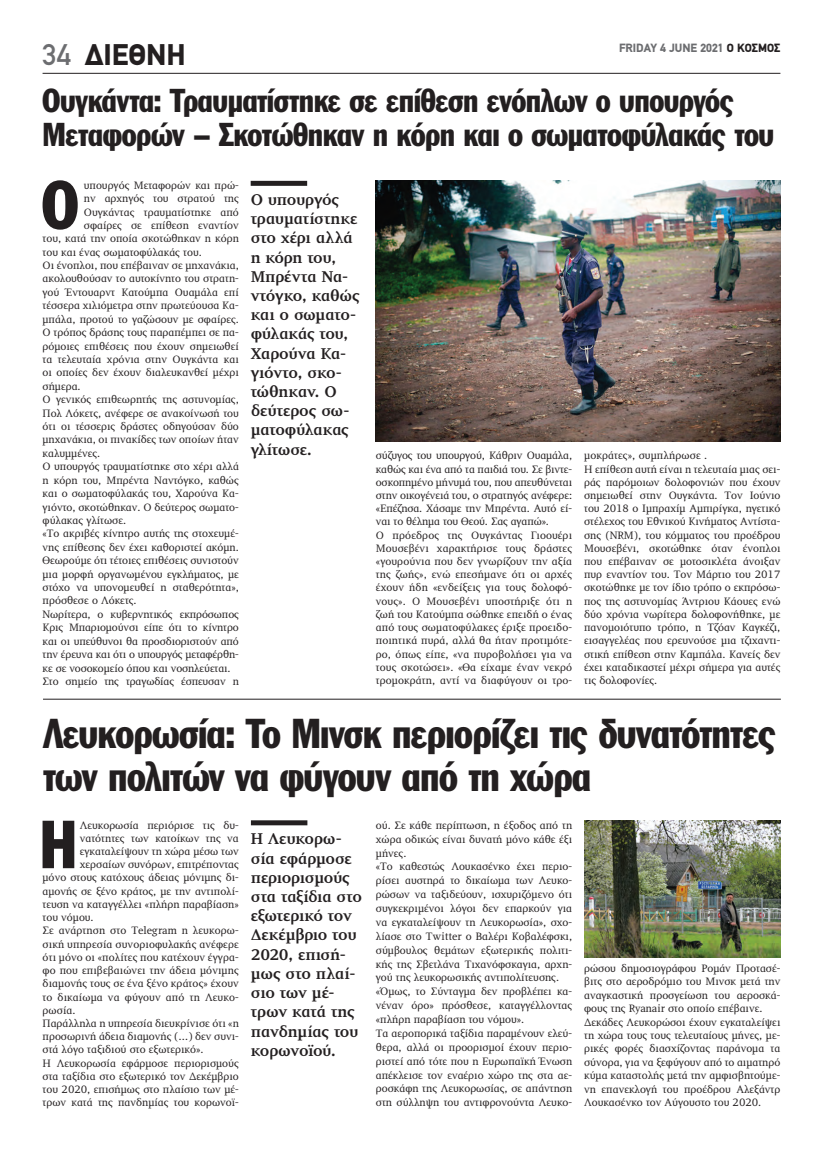
<style>
.page{position:relative;width:823px;height:1149px;background:#fff}
.page>*{position:absolute;margin:0;border:0;box-sizing:border-box;transform-origin:0 0}
.t1{font:66.6px "Franklin Gothic Greek Cond";color:#231f20}
.t2{font:41px/43px "Franklin Gothic Greek Cond";letter-spacing:-.02em;color:#231f20}
.t3{font:32.5px/34px "Franklin Gothic Greek Cond";letter-spacing:-.015em;color:#231f20}
.t4{font:900 30px "PF Din Text";color:#231f20}
.t5{font:700 16px/19.2px "PF Diplomat";letter-spacing:-.02em;color:#231f20}
.t6{font:900 12px "PF Din Text";color:#6c6d70}
.t7{font:11px/13.2px "PF Diplomat";color:#231f20}
.s1{font-weight:500;color:#6c6d70}
.s2{color:#231f20}
</style>
<div class="page">
<hr style="left:43px;top:73px;width:737px;height:1px;background:#231f20">
<div style="left:251px;top:820px;width:56px;height:5px;background:#231f20"></div>
<div style="left:250px;top:181px;width:57px;height:5px;background:#231f20"></div>
<img style="left:375px;top:181px;width:404px;height:260px">
<img style="left:584px;top:820px;width:196px;height:137px">
<hr style="left:43px;top:698px;width:737px;height:1px;background:#231f20">
<h3 class="t4" style="left:43px;top:37px;width:145px"><span class="s1">34</span> ΔΙΕΘΝΗ</h3>
<p class="t6" style="left:618px;top:40px;width:163px">FRIDAY 4 JUNE 2021 <span class="s2">Ο ΚΟΣΜΟΣ</span></p>
<h3 class="t3" style="left:42px;top:84px;width:732px">Ουγκάντα: Τραυματίστηκε σε επίθεση ενόπλων ο υπουργός<br>Μεταφορών – Σκοτώθηκαν η κόρη και ο σωματοφύλακάς του</h3>
<h1 class="t1" style="left:42px;top:167px;width:38px">Ο</h1>
<p class="t7" style="left:84px;top:179px;width:156px">υπουργός Μεταφορών και πρώ-</p>
<p class="t7" style="left:84px;top:192px;width:156px">ην αρχηγός του στρατού της</p>
<p class="t7" style="left:84px;top:205px;width:156px">Ουγκάντας τραυματίστηκε από</p>
<p class="t7" style="left:84px;top:219px;width:156px">σφαίρες σε επίθεση εναντίον</p>
<p class="t7" style="left:43px;top:232px;width:198px">του, κατά την οποία σκοτώθηκαν η κόρη</p>
<p class="t7" style="left:43px;top:245px;width:161px">του και ένας σωματοφύλακάς του.</p>
<p class="t7" style="left:43px;top:259px;width:198px">Οι ένοπλοι, που επέβαιναν σε μηχανάκια,</p>
<p class="t7" style="left:43px;top:272px;width:198px">ακολουθούσαν το αυτοκίνητο του στρατη-</p>
<p class="t7" style="left:43px;top:286px;width:198px">γού Έντουαρντ Κατούμπα Ουαμάλα επί</p>
<p class="t7" style="left:43px;top:299px;width:198px">τέσσερα χιλιόμετρα στην πρωτεύουσα Κα-</p>
<p class="t7" style="left:43px;top:312px;width:198px">μπάλα, προτού το γαζώσουν με σφαίρες.</p>
<p class="t7" style="left:43px;top:326px;width:198px">Ο τρόπος δράσης τους παραπέμπει σε πα-</p>
<p class="t7" style="left:43px;top:339px;width:198px">ρόμοιες επιθέσεις που έχουν σημειωθεί</p>
<p class="t7" style="left:43px;top:353px;width:198px">τα τελευταία χρόνια στην Ουγκάντα και</p>
<p class="t7" style="left:43px;top:366px;width:198px">οι οποίες δεν έχουν διαλευκανθεί μέχρι</p>
<p class="t7" style="left:43px;top:379px;width:40px">σήμερα.</p>
<p class="t7" style="left:43px;top:393px;width:198px">Ο γενικός επιθεωρητής της αστυνομίας,</p>
<p class="t7" style="left:43px;top:406px;width:198px">Πολ Λόκετς, ανέφερε σε ανακοίνωσή του</p>
<p class="t7" style="left:43px;top:420px;width:198px">ότι οι τέσσερις δράστες οδηγούσαν δύο</p>
<p class="t7" style="left:43px;top:433px;width:198px">μηχανάκια, οι πινακίδες των οποίων ήταν</p>
<p class="t7" style="left:43px;top:446px;width:59px">καλυμμένες.</p>
<p class="t7" style="left:43px;top:460px;width:198px">Ο υπουργός τραυματίστηκε στο χέρι αλλά</p>
<p class="t7" style="left:43px;top:473px;width:198px">η κόρη του, Μπρέντα Ναντόγκο, καθώς</p>
<p class="t7" style="left:43px;top:487px;width:198px">και ο σωματοφύλακάς του, Χαρούνα Κα-</p>
<p class="t7" style="left:43px;top:500px;width:198px">γιόντο, σκοτώθηκαν. Ο δεύτερος σωματο-</p>
<p class="t7" style="left:43px;top:514px;width:85px">φύλακας γλίτωσε.</p>
<p class="t7" style="left:43px;top:527px;width:198px">«Το ακριβές κίνητρο αυτής της στοχευμέ-</p>
<p class="t7" style="left:43px;top:540px;width:198px">νης επίθεσης δεν έχει καθοριστεί ακόμη.</p>
<p class="t7" style="left:43px;top:554px;width:198px">Θεωρούμε ότι τέτοιες επιθέσεις συνιστούν</p>
<p class="t7" style="left:43px;top:567px;width:198px">μια μορφή οργανωμένου εγκλήματος, με</p>
<p class="t7" style="left:43px;top:581px;width:198px">στόχο να υπονομευθεί η σταθερότητα»,</p>
<p class="t7" style="left:43px;top:594px;width:96px">πρόσθεσε ο Λόκετς.</p>
<p class="t7" style="left:43px;top:607px;width:198px">Νωρίτερα, ο κυβερνητικός εκπρόσωπος</p>
<p class="t7" style="left:43px;top:621px;width:198px">Κρις Μπαριομούνσι είπε ότι το κίνητρο</p>
<p class="t7" style="left:43px;top:634px;width:198px">και οι υπεύθυνοι θα προσδιοριστούν από</p>
<p class="t7" style="left:43px;top:648px;width:198px">την έρευνα και ότι ο υπουργός μεταφέρθη-</p>
<p class="t7" style="left:43px;top:661px;width:189px">κε σε νοσοκομείο όπου και νοσηλεύεται.</p>
<p class="t7" style="left:43px;top:674px;width:198px">Στο σημείο της τραγωδίας έσπευσαν η</p>
<h3 class="t5" style="left:250px;top:190px;width:111px">Ο υπουργός τραυματίστηκε στο χέρι αλλά η κόρη του,<br>Μπρέντα Να&shy;ντόγκο, καθώς και ο σωματο&shy;φύλακάς του,<br>Χαρούνα Κα&shy;γιόντο, σκο&shy;τώθηκαν. Ο δεύτερος σω&shy;ματοφύλακας γλίτωσε.</h3>
<p class="t7" style="left:375px;top:449px;width:198px">σύζυγος του υπουργού, Κάθριν Ουαμάλα, καθώς και ένα από τα παιδιά του. Σε βιντε&shy;οσκοπημένο μήνυμά του, που απευθύνεται στην οικογένειά του, ο στρατηγός ανέφερε: «Επέζησα. Χάσαμε την Μπρέντα. Αυτό εί&shy;ναι το θέλημα του Θεού. Σας αγαπώ».<br>Ο πρόεδρος της Ουγκάντας Γιοουέρι Μουσεβένι χαρακτήρισε τους δράστες «γουρούνια που δεν γνωρίζουν την αξία της ζωής», ενώ επεσήμανε ότι οι αρχές έχουν ήδη «ενδείξεις για τους δολοφό&shy;νους». Ο Μουσεβένι υποστήριξε ότι η ζωή του Κατούμπα σώθηκε επειδή ο ένας από τους σωματοφύλακες έριξε προειδο&shy;ποιητικά πυρά, αλλά θα ήταν προτιμότε&shy;ρο, όπως είπε, «να πυροβολήσει για να τους σκοτώσει». «Θα είχαμε έναν νεκρό τρομοκράτη, αντί να διαφύγουν οι τρο-</p>
<p class="t7" style="left:583px;top:449px;width:198px">μοκράτες», συμπλήρωσε .<br>Η επίθεση αυτή είναι η τελευταία μιας σει&shy;ράς παρόμοιων δολοφονιών που έχουν σημειωθεί στην Ουγκάντα. Τον Ιούνιο του 2018 ο Ιμπραχίμ Αμπιρίγκα, ηγετικό στέλεχος του Εθνικού Κινήματος Αντίστα&shy;σης (NRM), του κόμματος του προέδρου Μουσεβένι, σκοτώθηκε όταν ένοπλοι που επέβαιναν σε μοτοσικλέτα άνοιξαν πυρ εναντίον του. Τον Μάρτιο του 2017 σκοτώθηκε με τον ίδιο τρόπο ο εκπρόσω&shy;πος της αστυνομίας Άντριου Κάουες ενώ δύο χρόνια νωρίτερα δολοφονήθηκε, με πανομοιότυπο τρόπο, η Τζόαν Καγκέζι, εισαγγελέας που ερευνούσε μια τζιχαντι&shy;στική επίθεση στην Καμπάλα. Κανείς δεν έχει καταδικαστεί μέχρι σήμερα για αυτές τις δολοφονίες.</p>
<h2 class="t2" style="left:43px;top:711px;width:734px">Λευκορωσία: Το Μινσκ περιορίζει τις δυνατότητες των πολιτών να φύγουν από τη χώρα</h2>
<p class="t7" style="left:375px;top:818px;width:198px;line-height:13.9px">ού. Σε κάθε περίπτωση, η έξοδος από τη χώρα οδικώς είναι δυνατή μόνο κάθε έξι μήνες.<br>«Το καθεστώς Λουκασένκο έχει περιο&shy;ρίσει αυστηρά το δικαίωμα των Λευκο&shy;ρώσων να ταξιδεύουν, ισχυριζόμενο ότι συγκεκριμένοι λόγοι δεν επαρκούν για να εγκαταλείψουν τη Λευκορωσία», σχο&shy;λίασε στο Twitter ο Βαλέρι Κοβαλέφσκι, σύμβουλος θεμάτων εξωτερικής πολιτι&shy;κής της Σβετλάνα Τιχανόφσκαγια, αρχη&shy;γού της λευκορωσικής αντιπολίτευσης. «Όμως, το Σύνταγμα δεν προβλέπει κα&shy;νέναν όρο» πρόσθεσε, καταγγέλλοντας «πλήρη παραβίαση του νόμου».<br>Τα αεροπορικά ταξίδια παραμένουν ελεύ&shy;θερα, αλλά οι προορισμοί έχουν περιο&shy;ριστεί από τότε που η Ευρωπαϊκή Ένωση απέκλεισε τον εναέριο χώρο της στα αε&shy;ροσκάφη της Λευκορωσίας, σε απάντηση στη σύλληψη του αντιφρονούντα Λευκο-</p>
<h1 class="t1" style="left:40px;top:806px;width:39px">Η</h1>
<p class="t7" style="left:80px;top:818px;width:160px">Λευκορωσία περιόρισε τις δυ-</p>
<h3 class="t5" style="left:251px;top:829px;width:112px">Η Λευκορω&shy;σία εφάρμοσε περιορισμούς στα ταξίδια στο εξωτερικό τον<br>Δεκέμβριο του<br>2020, επισή&shy;μως στο πλαί&shy;σιο των μέ&shy;τρων κατά της πανδημίας του κορωνοϊού.</h3>
<p class="t7" style="left:80px;top:831px;width:160px">νατότητες των κατοίκων της να</p>
<p class="t7" style="left:80px;top:844px;width:160px">εγκαταλείψουν τη χώρα μέσω των</p>
<p class="t7" style="left:80px;top:857px;width:160px">χερσαίων συνόρων, επιτρέποντας</p>
<p class="t7" style="left:43px;top:871px;width:198px">μόνο στους κατόχους άδειας μόνιμης δι-</p>
<p class="t7" style="left:43px;top:884px;width:198px">αμονής σε ξένο κράτος, με την αντιπολί-</p>
<p class="t7" style="left:43px;top:897px;width:198px">τευση να καταγγέλλει «πλήρη παραβίαση»</p>
<p class="t7" style="left:43px;top:910px;width:53px">του νόμου.</p>
<p class="t7" style="left:43px;top:924px;width:198px">Σε ανάρτηση στο Telegram η λευκορω-</p>
<p class="t7" style="left:43px;top:937px;width:198px">σική υπηρεσία συνοριοφυλακής ανέφερε</p>
<p class="t7" style="left:43px;top:950px;width:198px">ότι μόνο οι «πολίτες που κατέχουν έγγρα-</p>
<p class="t7" style="left:43px;top:963px;width:198px">φο που επιβεβαιώνει την άδεια μόνιμης</p>
<p class="t7" style="left:43px;top:976px;width:198px">διαμονής τους σε ένα ξένο κράτος» έχουν</p>
<p class="t7" style="left:43px;top:990px;width:198px">το δικαίωμα να φύγουν από τη Λευκο-</p>
<p class="t7" style="left:43px;top:1003px;width:35px">ρωσία.</p>
<p class="t7" style="left:43px;top:1016px;width:198px">Παράλληλα η υπηρεσία διευκρίνισε ότι «η</p>
<p class="t7" style="left:43px;top:1029px;width:198px">προσωρινή άδεια διαμονής (…) δεν συνι-</p>
<p class="t7" style="left:43px;top:1043px;width:162px">στά λόγο ταξιδιού στο εξωτερικό».</p>
<p class="t7" style="left:43px;top:1056px;width:198px">Η Λευκορωσία εφάρμοσε περιορισμούς</p>
<p class="t7" style="left:43px;top:1069px;width:198px">στα ταξίδια στο εξωτερικό τον Δεκέμβριο</p>
<p class="t7" style="left:43px;top:1082px;width:198px">του 2020, επισήμως στο πλαίσιο των μέ-</p>
<p class="t7" style="left:43px;top:1095px;width:198px">τρων κατά της πανδημίας του κορωνοϊ-</p>
<p class="t7" style="left:583px;top:961px;width:198px;line-height:13.5px">ρώσου δημοσιογράφου Ρομάν Προτασέ&shy;βιτς στο αεροδρόμιο του Μινσκ μετά την αναγκαστική προσγείωση του αεροσκά&shy;φους της Ryanair στο οποίο επέβαινε.<br>Δεκάδες Λευκορώσοι έχουν εγκαταλείψει τη χώρα τους τους τελευταίους μήνες, με&shy;ρικές φορές διασχίζοντας παράνομα τα σύνορα, για να ξεφύγουν από το αιματηρό κύμα καταστολής μετά την αμφισβητούμε&shy;νη επανεκλογή του προέδρου Αλεξάντρ Λουκασένκο τον Αύγουστο του 2020.</p>
</div>
